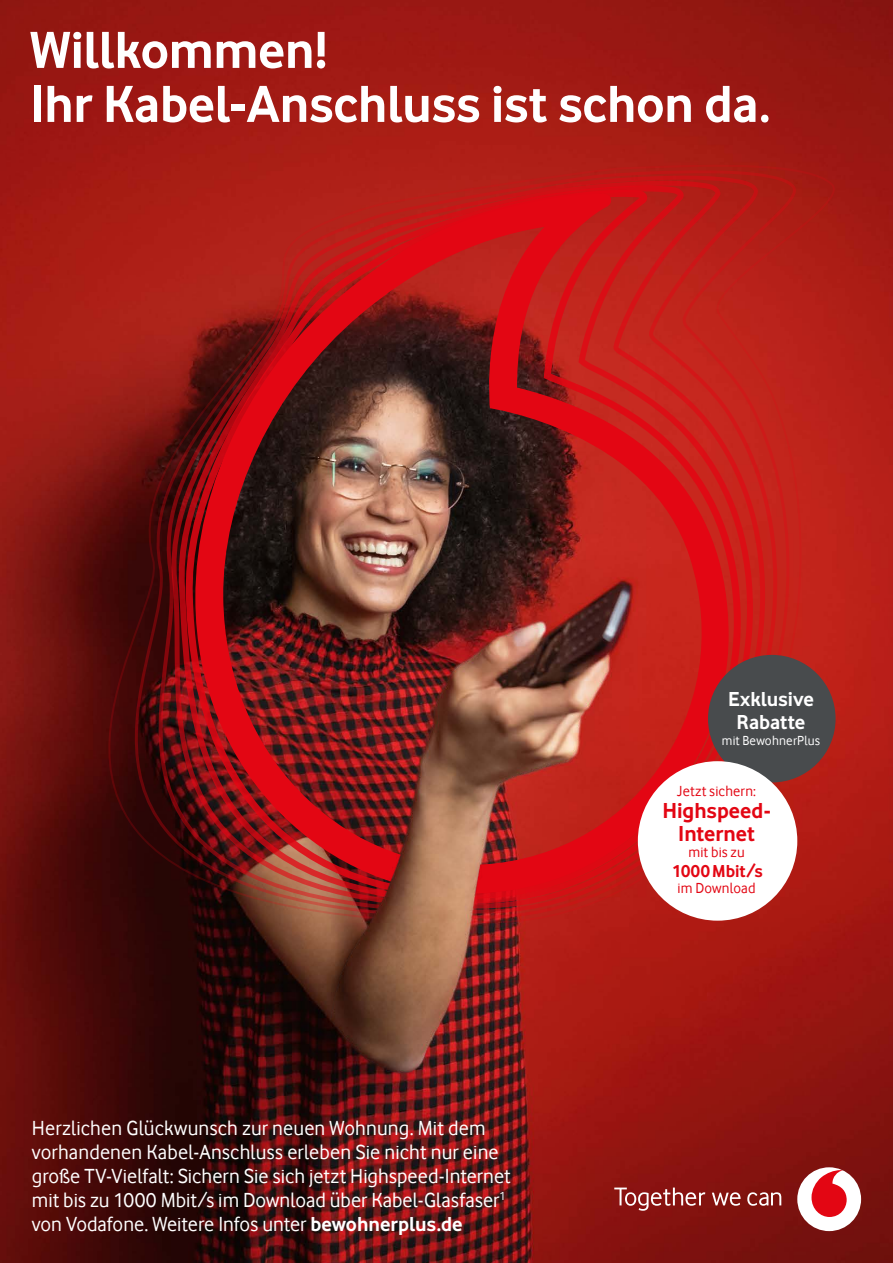
<style>
.page{position:relative;width:893px;height:1263px;background:#fff}
.page>*{position:absolute;margin:0;border:0;box-sizing:border-box;transform-origin:0 0}
.t1{font:700 54px/54px "Vodafone Rg";letter-spacing:-.01em;color:#fff}
.t2{font:700 22.5px/22.5px "Vodafone Rg";color:#e30613;text-align:center}
.t3{font:21px/24px "Vodafone Rg";color:#fff}
.t4{font:700 21px/22.5px "Vodafone Rg";letter-spacing:-.005em;color:#fff;text-align:center}
.t5{font:700 18px "Vodafone Rg";letter-spacing:.005em;color:#e30613}
.t6{font:15px "Vodafone Rg";letter-spacing:.01em;color:#e30613}
.t7{font:13.5px "Vodafone Rg";letter-spacing:.015em;color:#fff}
.s1{font-weight:700}
</style>
<div class="page">
<img style="left:0;top:0;width:893px;height:1263px">
<svg style="left:108px;top:165px;width:727px;height:758px;background:#951a14"></svg>
<svg style="left:135px;top:170px;width:661px;height:748px;background:#891913"></svg>
<svg style="left:159px;top:176px;width:618px;height:737px;background:#8d1a15"></svg>
<svg style="left:172px;top:181px;width:593px;height:727px;background:#9f1d18"></svg>
<svg style="left:179px;top:186px;width:574px;height:717px;background:#a31c18"></svg>
<svg style="left:186px;top:190px;width:555px;height:709px;background:#9b1c19"></svg>
<img style="left:200px;top:197px;width:539px;height:692px">
<div style="left:708px;top:655px;width:128px;height:127px;background:#484b4d;border-radius:50%"></div>
<div style="left:638px;top:761px;width:159px;height:160px;background:#fff;border-radius:50%"></div>
<div style="left:797px;top:1167px;width:64px;height:64px;background:#fff;border-radius:50%"></div>
<svg style="left:811px;top:1170px;width:36px;height:47px"></svg>
<svg style="left:614px;top:1187px;width:91px;height:24px;background:#a24644"></svg>
<svg style="left:712px;top:1192px;width:29px;height:14px"></svg>
<svg style="left:747px;top:1192px;width:34px;height:14px"></svg>
<h1 class="t1" style="left:30px;top:22px;width:742px">Willkommen!<br>Ihr Kabel-Anschluss ist schon da.</h1>
<p class="t4" style="left:728px;top:688px;width:87px">Exklusive<br>Rabatte</p>
<p class="t7" style="left:722px;top:733px;width:100px">mit BewohnerPlus</p>
<p class="t3" style="left:32px;top:1116px;width:480px">Herzlichen Glückwunsch zur neuen Wohnung. Mit dem vorhandenen Kabel-Anschluss erleben Sie nicht nur eine große TV-Vielfalt: Sichern Sie sich jetzt Highspeed-Internet mit bis zu 1000 Mbit/s im Download über Kabel-Glasfaser<sup>1 </sup>von Vodafone. Weitere Infos unter <span class="s1">bewohnerplus.de</span></p>
<p class="t6" style="left:677px;top:782px;width:80px">Jetzt sichern:</p>
<p class="t2" style="left:662px;top:799px;width:110px">Highspeed-<br>Internet</p>
<p class="t6" style="left:688px;top:844px;width:58px">mit bis zu</p>
<p class="t5" style="left:672px;top:860px;width:92px">1000Mbit/s</p>
<p class="t6" style="left:678px;top:880px;width:79px">im Download</p>
</div>
